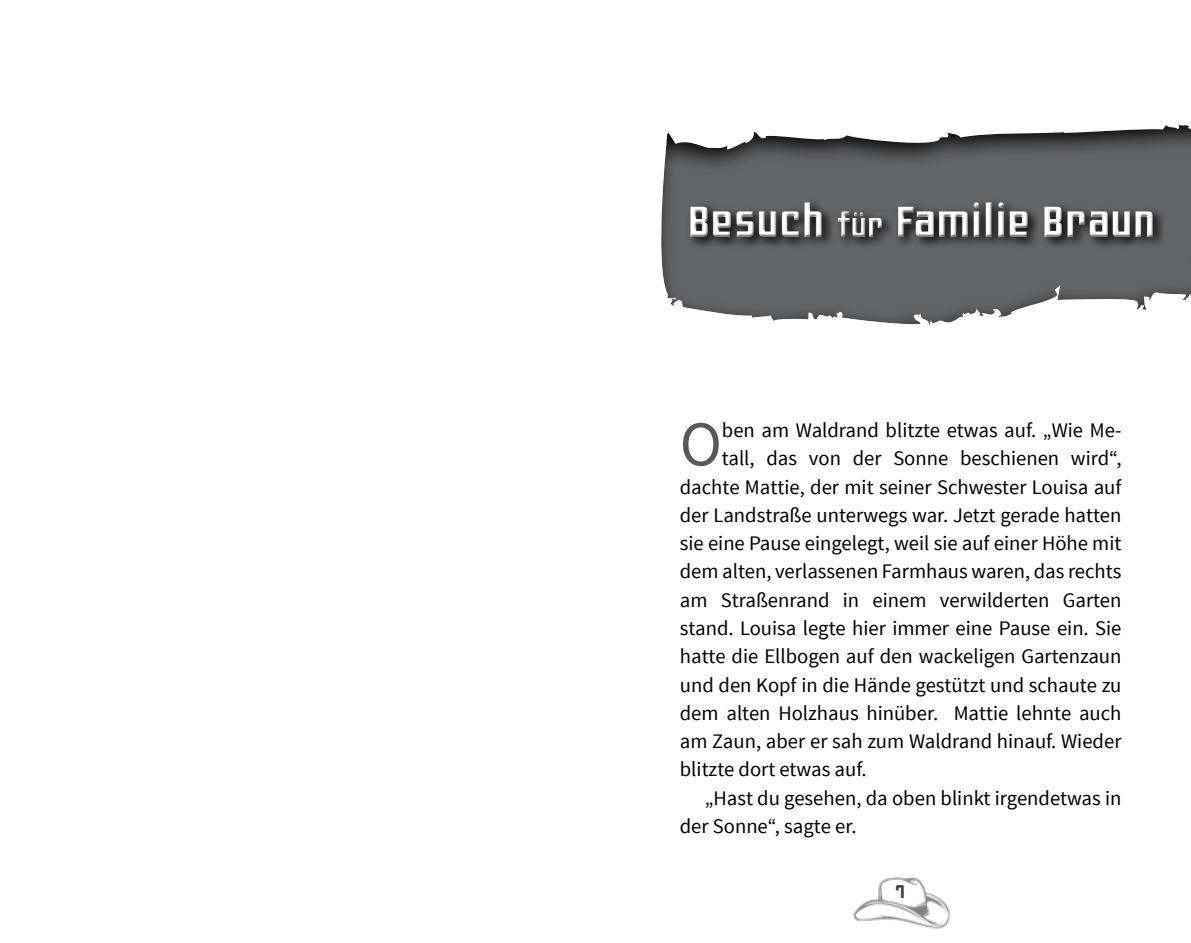
<style>
.page{position:relative;width:1191px;height:943px;background:#fff}
.page>*{position:absolute;margin:0;border:0;box-sizing:border-box;transform-origin:0 0}
.t1{font:63.7px "Source Sans Pro";color:#58585a}
.t2{font:47.25px "Liquorstore";color:#fff}
.t3{font:20.65px "Source Sans Pro";color:#000}
.t4{font:20.12px "Liquorstore";color:#3e3d40}
.s1{font-size:35px}
</style>
<div class="page">
<img style="left:853px;top:877px;width:97px;height:52px">
<svg style="left:661px;top:124px;width:530px;height:201px;fill:#646567"></svg>
<svg style="left:686px;top:198px;width:480px;height:52px;background:#57585a"></svg>
<div style="left:688px;top:199px;width:466px;height:39px;background:#646567"></div>
<div style="left:688px;top:201px;width:467px;height:38px;background:#000;opacity:.53"></div>
<h2 class="t2" style="left:688px;top:193px;width:469px">Besuch <span class="s1">für</span> Familie Braun</h2>
<h1 class="t1" style="left:680px;top:404px;width:44px">O</h1>
<p class="t3" style="left:722px;top:417px;width:401px">ben am Waldrand blitzte etwas auf. „Wie Me-</p>
<p class="t3" style="left:722px;top:445px;width:401px">tall, das von der Sonne beschienen wird“,</p>
<p class="t3" style="left:680px;top:474px;width:443px">dachte Mattie, der mit seiner Schwester Louisa auf</p>
<p class="t3" style="left:680px;top:502px;width:443px">der Landstraße unterwegs war. Jetzt gerade hatten</p>
<p class="t3" style="left:680px;top:530px;width:443px">sie eine Pause eingelegt, weil sie auf einer Höhe mit</p>
<p class="t3" style="left:680px;top:559px;width:443px">dem alten, verlassenen Farmhaus waren, das rechts</p>
<p class="t3" style="left:680px;top:587px;width:443px">am Straßenrand in einem verwilderten Garten</p>
<p class="t3" style="left:680px;top:615px;width:443px">stand. Louisa legte hier immer eine Pause ein. Sie</p>
<p class="t3" style="left:680px;top:643px;width:443px">hatte die Ellbogen auf den wackeligen Gartenzaun</p>
<p class="t3" style="left:680px;top:672px;width:443px">und den Kopf in die Hände gestützt und schaute zu</p>
<p class="t3" style="left:680px;top:700px;width:443px">dem alten Holzhaus hinüber. Mattie lehnte auch</p>
<p class="t3" style="left:680px;top:728px;width:443px">am Zaun, aber er sah zum Waldrand hinauf. Wieder</p>
<p class="t3" style="left:680px;top:756px;width:188px">blitzte dort etwas auf.</p>
<p class="t3" style="left:704px;top:785px;width:418px">„Hast du gesehen, da oben blinkt irgendetwas in</p>
<p class="t3" style="left:680px;top:813px;width:178px">der Sonne“, sagte er.</p>
<p class="t4" style="left:895px;top:879px;width:11px">7</p>
</div>
